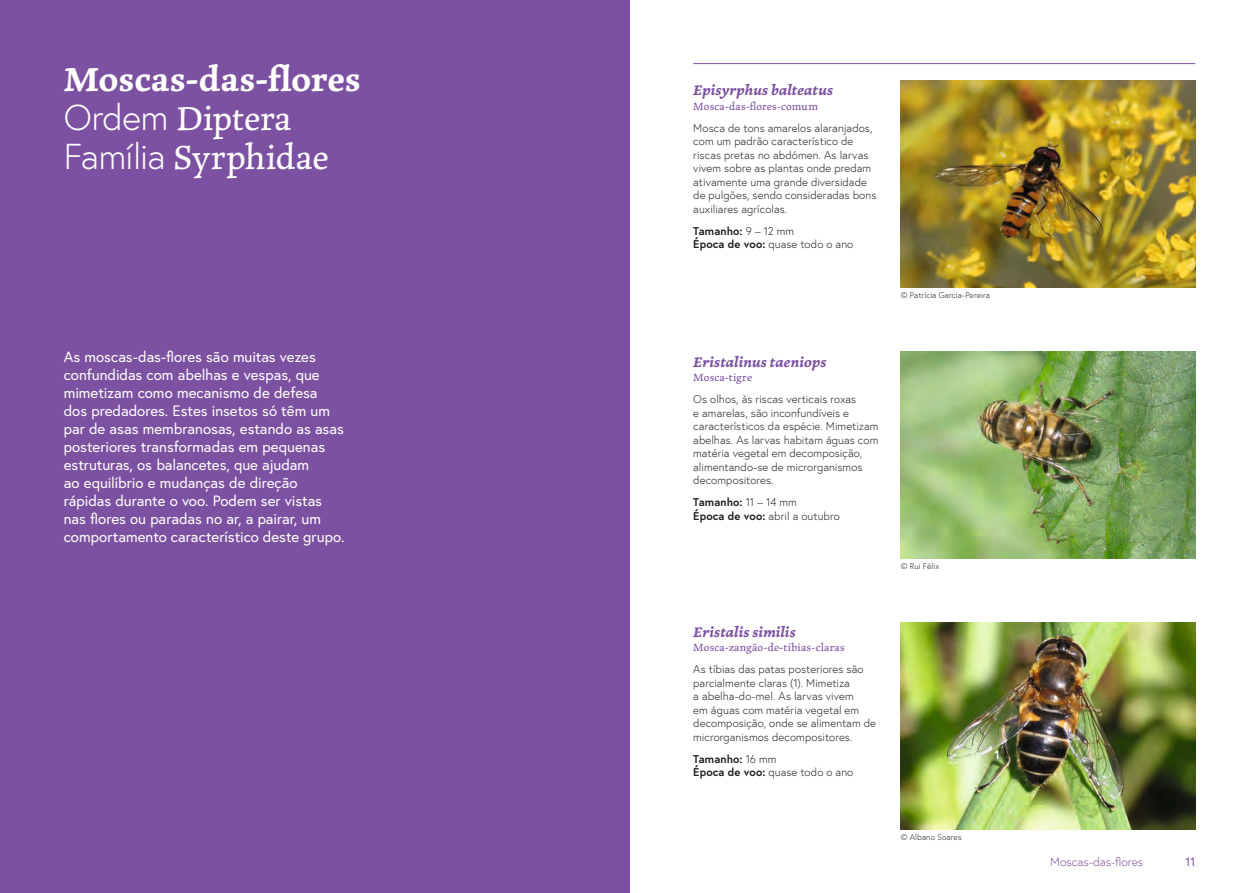
<style>
.page{position:relative;width:1259px;height:893px;background:#fff}
.page>*{position:absolute;margin:0;border:0;box-sizing:border-box;transform-origin:0 0}
.t1{font:36px "Marco";letter-spacing:-.005em;color:#fff}
.t2{font:700 36px "Marco";color:#fff}
.t3{font:15px/18px "Europa";letter-spacing:-.005em;color:#fff}
.t4{font:italic 700 15px "Marco";letter-spacing:.005em;color:#7c51a1}
.t5{font:300 12px "Europa";color:#7c51a1}
.t6{font:12px "Europa";color:#7c51a1}
.t7{font:700 12px "Europa";color:#fff}
.t8{font:300 11.25px/13.5px "Europa";letter-spacing:.005em;color:#231f20}
.t9{font:11.25px "Marco";letter-spacing:.02em;color:#7c51a1}
.t10{font:700 11.25px "Europa";letter-spacing:.01em;color:#231f20}
.t11{font:300 8.25px "Europa";letter-spacing:.01em;color:#231f20}
.s1{font-family:"Europa";font-weight:300}
.s2{font-weight:300}
.s3{font-weight:700}
</style>
<div class="page">
<hr style="left:693px;top:63px;width:502px;height:1px;background:#7c51a1">
<div style="left:0;top:0;width:629px;height:893px;background:#7c51a1"></div>
<img style="left:901px;top:81px;width:294px;height:207px">
<img style="left:901px;top:622px;width:294px;height:207px">
<img style="left:901px;top:351px;width:294px;height:207px">
<p class="t2" style="left:64px;top:57px;width:299px">Moscas-das-flores</p>
<p class="t1" style="left:64px;top:96px;width:229px"><span class="s1">Ordem</span> Diptera</p>
<p class="t1" style="left:64px;top:135px;width:266px"><span class="s1">Família</span> Syrphidae</p>
<p class="t3" style="left:64px;top:348px;width:282px">As moscas-das-flores são muitas vezes confundidas com abelhas e vespas, que mimetizam como mecanismo de defesa dos predadores. Estes insetos só têm um par de asas membranosas, estando as asas posteriores transformadas em pequenas estruturas, os balancetes, que ajudam<br>ao equilíbrio e mudanças de direção rápidas durante o voo. Podem ser vistas nas flores ou paradas no ar, a pairar, um comportamento característico deste grupo.</p>
<p class="t4" style="left:693px;top:79px;width:141px">Episyrphus balteatus</p>
<p class="t9" style="left:693px;top:99px;width:126px">Mosca-das-flores-comum</p>
<p class="t8" style="left:693px;top:121px;width:185px">Mosca de tons amarelos alaranjados, com um padrão característico de riscas pretas no abdómen. As larvas vivem sobre as plantas onde predam ativamente uma grande diversidade de pulgões, sendo consideradas bons auxiliares agrícolas.</p>
<p class="t10" style="left:693px;top:223px;width:102px">Tamanho: <span class="s2">9 – 12 mm</span></p>
<p class="t8" style="left:693px;top:237px;width:162px"><span class="s3">Época de voo:</span> quase todo o ano</p>
<p class="t4" style="left:693px;top:350px;width:135px">Eristalinus taeniops</p>
<p class="t9" style="left:693px;top:371px;width:60px">Mosca-tigre</p>
<p class="t8" style="left:693px;top:393px;width:187px">Os olhos, às riscas verticais roxas<br>e amarelas, são inconfundíveis e característicos da espécie. Mimetizam abelhas. As larvas habitam águas com matéria vegetal em decomposição, alimentando-se de microrganismos decompositores.</p>
<p class="t10" style="left:693px;top:495px;width:105px">Tamanho: <span class="s2">11 – 14 mm</span></p>
<p class="t8" style="left:693px;top:509px;width:148px"><span class="s3">Época de voo:</span> abril a outubro</p>
<p class="t4" style="left:693px;top:620px;width:104px">Eristalis similis</p>
<p class="t9" style="left:693px;top:641px;width:153px">Mosca-zangão-de-tíbias-claras</p>
<p class="t8" style="left:693px;top:662px;width:184px">As tíbias das patas posteriores são parcialmente claras (1). Mimetiza<br>a abelha-do-mel. As larvas vivem<br>em águas com matéria vegetal em decomposição, onde se alimentam de microrganismos decompositores.</p>
<p class="t10" style="left:693px;top:751px;width:85px">Tamanho: <span class="s2">16 mm</span></p>
<p class="t8" style="left:693px;top:765px;width:162px"><span class="s3">Época de voo:</span> quase todo o ano</p>
<p class="t11" style="left:901px;top:290px;width:91px">© Patrícia Garcia-Pereira</p>
<p class="t11" style="left:901px;top:561px;width:40px">© Rui Félix</p>
<p class="t11" style="left:901px;top:832px;width:62px">© Albano Soares</p>
<p class="t7" style="left:994px;top:747px;width:7px">1</p>
<p class="t5" style="left:1050px;top:854px;width:94px">Moscas-das-flores</p>
<p class="t6" style="left:1185px;top:854px;width:11px">11</p>
</div>
